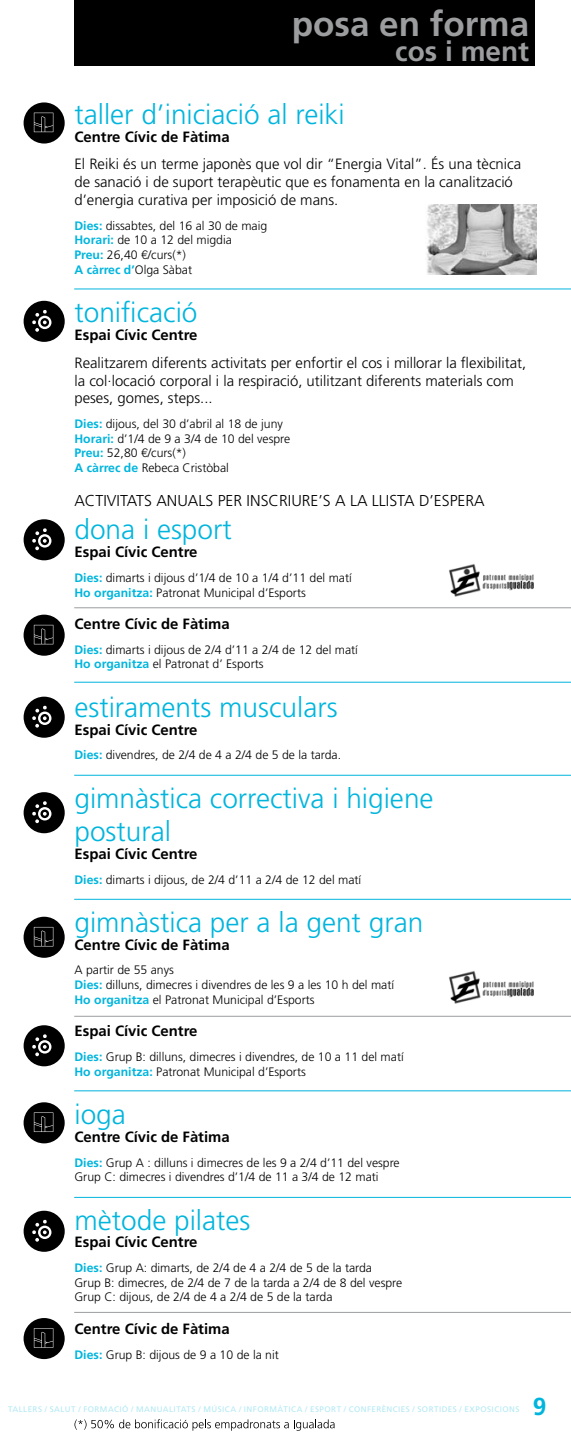
<style>
.page{position:relative;width:571px;height:1439px;background:#fff}
.page>*{position:absolute;margin:0;border:0;box-sizing:border-box;transform-origin:0 0}
.t1{font:700 35px "Frutiger";color:#9c9d9f}
.t2{font:300 28px/33.6px "Frutiger";color:#00b5dd}
.t3{font:700 28px "Frutiger";color:#9c9d9f}
.t4{font:700 24.5px "Frutiger";color:#00b5dd}
.t5{font:300 15.75px "Frutiger";color:#000}
.t6{font:300 14.88px/17.8px "Frutiger";color:#000}
.t7{font:700 14.88px "Frutiger";color:#000}
.t8{font:300 12.25px/14.7px "Frutiger";color:#000}
.t9{font:8.05px "Frutiger";letter-spacing:.055em;color:#b3e9f5}
.s1{font-weight:700;color:#00b5dd}
.s2{font-family:"Helvetica LT Std"}
</style>
<div class="page">
<svg style="left:74px;top:1419px;width:260px;height:11px"></svg>
<hr style="left:74px;top:288px;width:496px;height:1px;background:#00b5dd">
<hr style="left:74px;top:682px;width:496px;height:1px;background:#00b5dd">
<hr style="left:74px;top:775px;width:496px;height:1px;background:#00b5dd">
<hr style="left:74px;top:899px;width:496px;height:1px;background:#00b5dd">
<hr style="left:74px;top:1090px;width:496px;height:1px;background:#00b5dd">
<hr style="left:74px;top:1197px;width:496px;height:1px;background:#00b5dd">
<hr style="left:74px;top:607px;width:496px;height:1px;background:#9c9d9f">
<hr style="left:74px;top:1016px;width:496px;height:1px;background:#9c9d9f">
<hr style="left:74px;top:1312px;width:496px;height:1px;background:#9c9d9f">
<div style="left:24px;top:301px;width:41px;height:41px;background:#000;border-radius:50%"></div>
<svg style="left:38px;top:316px;width:13px;height:13px"></svg>
<svg style="left:40px;top:318px;width:9px;height:9px"></svg>
<svg style="left:32px;top:310px;width:15px;height:22px"></svg>
<div style="left:24px;top:519px;width:41px;height:41px;background:#000;border-radius:50%"></div>
<svg style="left:38px;top:534px;width:13px;height:13px"></svg>
<svg style="left:40px;top:536px;width:9px;height:9px"></svg>
<svg style="left:32px;top:528px;width:15px;height:22px"></svg>
<div style="left:24px;top:696px;width:41px;height:42px;background:#000;border-radius:50%"></div>
<svg style="left:38px;top:711px;width:13px;height:14px"></svg>
<svg style="left:32px;top:705px;width:15px;height:22px"></svg>
<div style="left:24px;top:792px;width:41px;height:41px;background:#000;border-radius:50%"></div>
<svg style="left:38px;top:807px;width:13px;height:13px"></svg>
<svg style="left:40px;top:809px;width:9px;height:9px"></svg>
<svg style="left:32px;top:801px;width:15px;height:22px"></svg>
<div style="left:24px;top:1025px;width:41px;height:41px;background:#000;border-radius:50%"></div>
<svg style="left:38px;top:1040px;width:13px;height:13px"></svg>
<svg style="left:40px;top:1042px;width:9px;height:9px"></svg>
<svg style="left:32px;top:1034px;width:15px;height:22px"></svg>
<div style="left:24px;top:1210px;width:41px;height:41px;background:#000;border-radius:50%"></div>
<svg style="left:38px;top:1225px;width:13px;height:14px"></svg>
<svg style="left:32px;top:1219px;width:15px;height:22px"></svg>
<div style="left:24px;top:102px;width:41px;height:41px;background:#000;border-radius:50%"></div>
<svg style="left:34px;top:113px;width:19px;height:19px"></svg>
<div style="left:24px;top:614px;width:41px;height:42px;background:#000;border-radius:50%"></div>
<svg style="left:34px;top:625px;width:19px;height:19px"></svg>
<div style="left:24px;top:916px;width:41px;height:42px;background:#000;border-radius:50%"></div>
<svg style="left:34px;top:927px;width:19px;height:19px"></svg>
<div style="left:24px;top:1102px;width:41px;height:41px;background:#000;border-radius:50%"></div>
<svg style="left:34px;top:1112px;width:19px;height:20px"></svg>
<div style="left:24px;top:1318px;width:41px;height:41px;background:#000;border-radius:50%"></div>
<svg style="left:34px;top:1328px;width:19px;height:19px"></svg>
<div style="left:74px;top:0;width:460px;height:66px;background:#000"></div>
<img style="left:426px;top:204px;width:110px;height:70px">
<img style="left:449px;top:970px;width:85px;height:34px">
<img style="left:449px;top:563px;width:85px;height:34px">
<h1 class="t1" style="left:291px;top:4px;width:239px">posa en forma</h1>
<h2 class="t3" style="left:395px;top:35px;width:135px">cos i ment</h2>
<h2 class="t2" style="left:74px;top:97px;width:272px">taller d’iniciació al reiki</h2>
<p class="t7" style="left:74px;top:128px;width:157px">Centre Cívic de Fàtima</p>
<p class="t6" style="left:74px;top:155px;width:448px">El Reiki és un terme japonès que vol dir “Energia Vital”. És una tècnica de sanació i de suport terapèutic que es fonamenta en la canalització d’energia curativa per imposició de mans.</p>
<p class="t8" style="left:74px;top:218px;width:194px"><span class="s1">Dies:</span> dissabtes, del 16 al 30 de maig<br><span class="s1">Horari:</span> de 10 a 12 del migdia<br><span class="s1">Preu:</span> 26,40 <span class="s2">€</span>/curs(*)<br><span class="s1">A càrrec d’</span>Olga Sàbat</p>
<h2 class="t2" style="left:74px;top:295px;width:124px">tonificació</h2>
<p class="t7" style="left:74px;top:326px;width:124px">Espai Cívic Centre</p>
<p class="t6" style="left:74px;top:354px;width:453px">Realitzarem diferents activitats per enfortir el cos i millorar la flexibilitat, la col·locació corporal i la respiració, utilitzant diferents materials com peses, gomes, steps...</p>
<p class="t8" style="left:74px;top:416px;width:217px"><span class="s1">Dies:</span> dijous, del 30 d’abril al 18 de juny<br><span class="s1">Horari:</span> d’1/4 de 9 a 3/4 de 10 del vespre<br><span class="s1">Preu:</span> 52,80 <span class="s2">€</span>/curs(*)<br><span class="s1">A càrrec de</span> Rebeca Cristòbal</p>
<p class="t5" style="left:74px;top:491px;width:411px">ACTIVITATS ANUALS PER INSCRIURE’S A LA LLISTA D’ESPERA</p>
<h2 class="t2" style="left:74px;top:513px;width:159px">dona i esport</h2>
<p class="t7" style="left:74px;top:543px;width:124px">Espai Cívic Centre</p>
<p class="t8" style="left:74px;top:570px;width:279px"><span class="s1">Dies:</span> dimarts i dijous d’1/4 de 10 a 1/4 d’11 del matí<br><span class="s1">Ho organitza:</span> Patronat Municipal d’Esports</p>
<p class="t7" style="left:74px;top:615px;width:157px">Centre Cívic de Fàtima</p>
<p class="t8" style="left:74px;top:642px;width:285px"><span class="s1">Dies:</span> dimarts i dijous de 2/4 d’11 a 2/4 de 12 del matí<br><span class="s1">Ho organitza</span> el Patronat d’ Esports</p>
<h2 class="t2" style="left:74px;top:690px;width:264px">estiraments musculars</h2>
<p class="t7" style="left:74px;top:721px;width:124px">Espai Cívic Centre</p>
<p class="t8" style="left:74px;top:747px;width:268px"><span class="s1">Dies:</span> divendres, de 2/4 de 4 a 2/4 de 5 de la tarda.</p>
<h2 class="t2" style="left:74px;top:781px;width:360px">gimnàstica correctiva i higiene postural</h2>
<p class="t7" style="left:74px;top:845px;width:124px">Espai Cívic Centre</p>
<p class="t8" style="left:74px;top:872px;width:288px"><span class="s1">Dies:</span> dimarts i dijous, de 2/4 d’11 a 2/4 de 12 del matí</p>
<h2 class="t2" style="left:74px;top:905px;width:350px">gimnàstica per a la gent gran</h2>
<p class="t7" style="left:74px;top:936px;width:157px">Centre Cívic de Fàtima</p>
<p class="t8" style="left:74px;top:963px;width:321px">A partir de 55 anys<br><span class="s1">Dies:</span> dilluns, dimecres i divendres de les 9 a les 10 h del matí<br><span class="s1">Ho organitza</span> el Patronat Municipal d’Esports</p>
<p class="t7" style="left:74px;top:1022px;width:124px">Espai Cívic Centre</p>
<p class="t8" style="left:74px;top:1049px;width:331px"><span class="s1">Dies:</span> Grup B: dilluns, dimecres i divendres, de 10 a 11 del matí<br><span class="s1">Ho organitza:</span> Patronat Municipal d’Esports</p>
<h2 class="t2" style="left:74px;top:1097px;width:53px">ioga</h2>
<p class="t7" style="left:74px;top:1128px;width:157px">Centre Cívic de Fàtima</p>
<p class="t8" style="left:74px;top:1155px;width:326px"><span class="s1">Dies:</span> Grup A : dilluns i dimecres de les 9 a 2/4 d’11 del vespre<br>Grup C: dimecres i divendres d’1/4 de 11 a 3/4 de 12 mati</p>
<h2 class="t2" style="left:74px;top:1203px;width:177px">mètode pilates</h2>
<p class="t7" style="left:74px;top:1233px;width:124px">Espai Cívic Centre</p>
<p class="t8" style="left:74px;top:1260px;width:329px"><span class="s1">Dies:</span> Grup A: dimarts, de 2/4 de 4 a 2/4 de 5 de la tarda<br>Grup B: dimecres, de 2/4 de 7 de la tarda a 2/4 de 8 del vespre<br>Grup C: dijous, de 2/4 de 4 a 2/4 de 5 de la tarda</p>
<p class="t7" style="left:74px;top:1320px;width:157px">Centre Cívic de Fàtima</p>
<p class="t8" style="left:74px;top:1347px;width:206px"><span class="s1">Dies:</span> Grup B: dijous de 9 a 10 de la nit</p>
<p class="t9" style="left:8px;top:1404px;width:512px">TALLERS / SALUT / FORMACIÓ / MANUALITATS / MÚSICA / INFORMÀTICA / ESPORT / CONFERÈNCIES / SORTIDES / EXPOSICIONS</p>
<h3 class="t4" style="left:532px;top:1391px;width:15px">9</h3>
</div>
